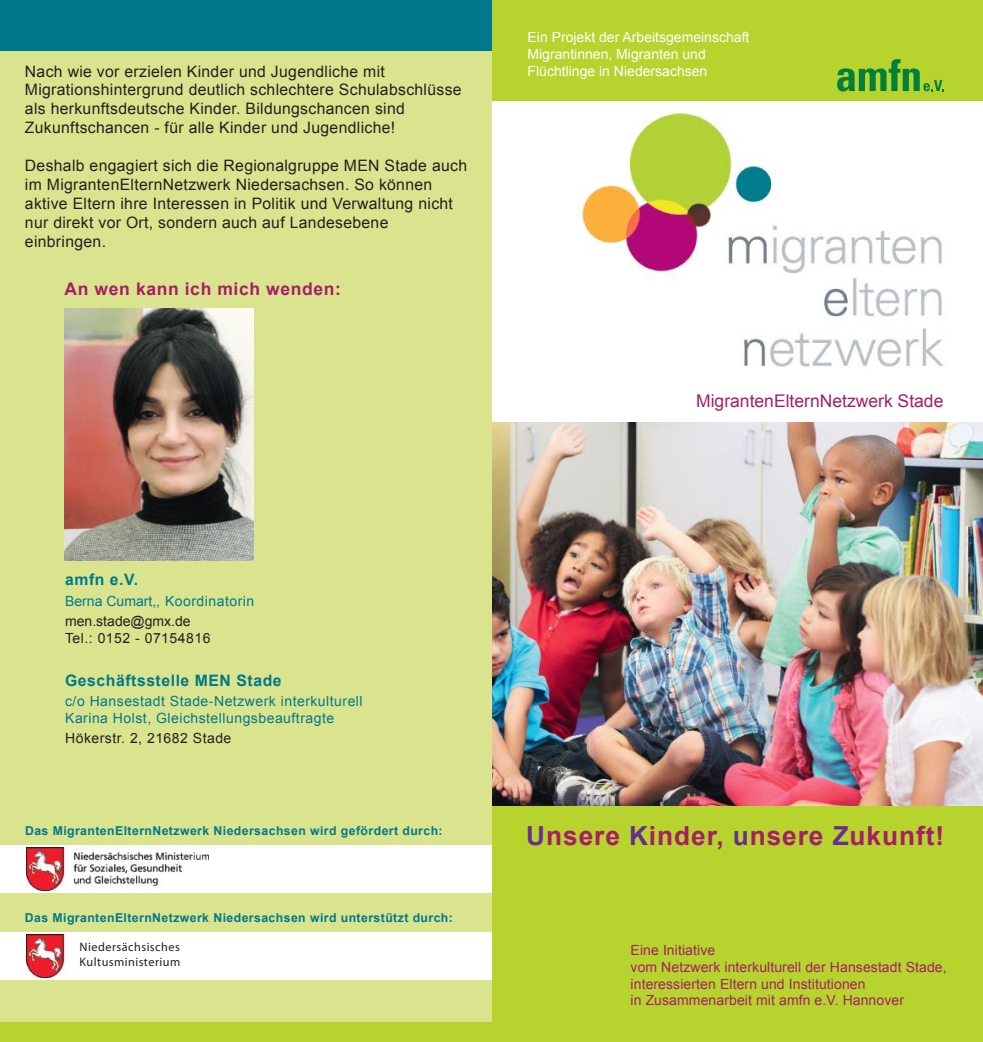
<style>
.page{position:relative;width:983px;height:1042px;background:#fff}
.page>*{position:absolute;margin:0;border:0;box-sizing:border-box;transform-origin:0 0}
.t1{font:700 26.25px "Arial";letter-spacing:.035em;color:#a61e66}
.t2{font:17.5px "Arial";color:#a61e66}
.t3{font:700 17.5px "Arial";letter-spacing:.035em;color:#a61e66}
.t4{font:15.75px/18.9px "Arial";letter-spacing:.02em;color:#241f1f}
.t5{font:700 15.75px "Arial";letter-spacing:.035em;color:#00788b}
.t6{font:14px/16.8px "Arial";letter-spacing:.005em;color:#a61e66}
.t7{font:14px/16.8px "Arial";letter-spacing:.035em;color:#00788b}
.t8{font:14px/16.8px "Arial";color:#fff}
.t9{font:14px/16.8px "Arial";letter-spacing:.035em;color:#241f1f}
.t10{font:700 12.25px "Arial";letter-spacing:.035em;color:#00788b}
.t11{font:12.25px/14.7px "Myriad Pro";letter-spacing:.035em;color:#241f1f}
.s1{color:#692d90}
</style>
<div class="page">
<div style="left:0;top:0;width:982px;height:1042px;background:#b6d32e"></div>
<div style="left:491px;top:101px;width:491px;height:345px;background:#fff"></div>
<img style="left:491px;top:422px;width:491px;height:383px">
<div style="left:0;top:20px;width:491px;height:1001px;background:#dae48f"></div>
<div style="left:0;top:845px;width:491px;height:47px;background:#fff"></div>
<img style="left:27px;top:847px;width:182px;height:43px">
<div style="left:0;top:932px;width:491px;height:47px;background:#fff"></div>
<img style="left:27px;top:934px;width:40px;height:43px">
<div style="left:0;top:0;width:491px;height:51px;background:#00788b"></div>
<img style="left:578px;top:108px;width:366px;height:259px">
<svg style="left:837px;top:59px;width:106px;height:32px"></svg>
<img style="left:65px;top:308px;width:189px;height:252px">
<p class="t4" style="left:25px;top:62px;width:438px">Nach wie vor erzielen Kinder und Jugendliche mit Migrationshintergrund deutlich schlechtere Schulabschlüsse als herkunftsdeutsche Kinder. Bildungschancen sind Zukunftschancen - für alle Kinder und Jugendliche!</p>
<p class="t4" style="left:25px;top:156px;width:443px">Deshalb engagiert sich die Regionalgruppe MEN Stade auch im MigrantenElternNetzwerk Niedersachsen. So können aktive Eltern ihre Interessen in Politik und Verwaltung nicht nur direkt vor Ort, sondern auch auf Landesebene einbringen.</p>
<p class="t3" style="left:65px;top:277px;width:278px">An wen kann ich mich wenden:</p>
<p class="t8" style="left:527px;top:29px;width:223px">Ein Projekt der Arbeitsgemeinschaft<br>Migrantinnen, Migranten und<br>Flüchtlinge in Niedersachsen</p>
<p class="t2" style="left:696px;top:390px;width:249px">MigrantenElternNetzwerk Stade</p>
<p class="t5" style="left:65px;top:569px;width:74px">amfn e.V.</p>
<p class="t7" style="left:65px;top:592px;width:190px">Berna Cumart,, Koordinatorin</p>
<p class="t9" style="left:65px;top:613px;width:147px">men.stade@gmx.de<br>Tel.: 0152 - 07154816</p>
<p class="t5" style="left:65px;top:669px;width:218px">Geschäftsstelle MEN Stade</p>
<p class="t7" style="left:65px;top:693px;width:299px">c/o Hansestadt Stade-Netzwerk interkulturell<br>Karina Holst, Gleichstellungsbeauftragte</p>
<p class="t9" style="left:65px;top:730px;width:168px">Hökerstr. 2, 21682 Stade</p>
<p class="t10" style="left:25px;top:822px;width:419px">Das MigrantenElternNetzwerk Niedersachsen wird gefördert durch:</p>
<h1 class="t1" style="left:526px;top:818px;width:419px"><span class="s1">U</span>nsere <span class="s1">K</span>inder, <span class="s1">u</span>nsere <span class="s1">Z</span>ukunft!</h1>
<p class="t10" style="left:25px;top:910px;width:429px">Das MigrantenElternNetzwerk Niedersachsen wird unterstützt durch:</p>
<p class="t11" style="left:80px;top:939px;width:102px">Niedersächsisches<br>Kultusministerium</p>
<p class="t6" style="left:630px;top:942px;width:317px">Eine Initiative<br>vom Netzwerk interkulturell der Hansestadt Stade, interessierten Eltern und Institutionen<br>in Zusammenarbeit mit amfn e.V. Hannover</p>
</div>
